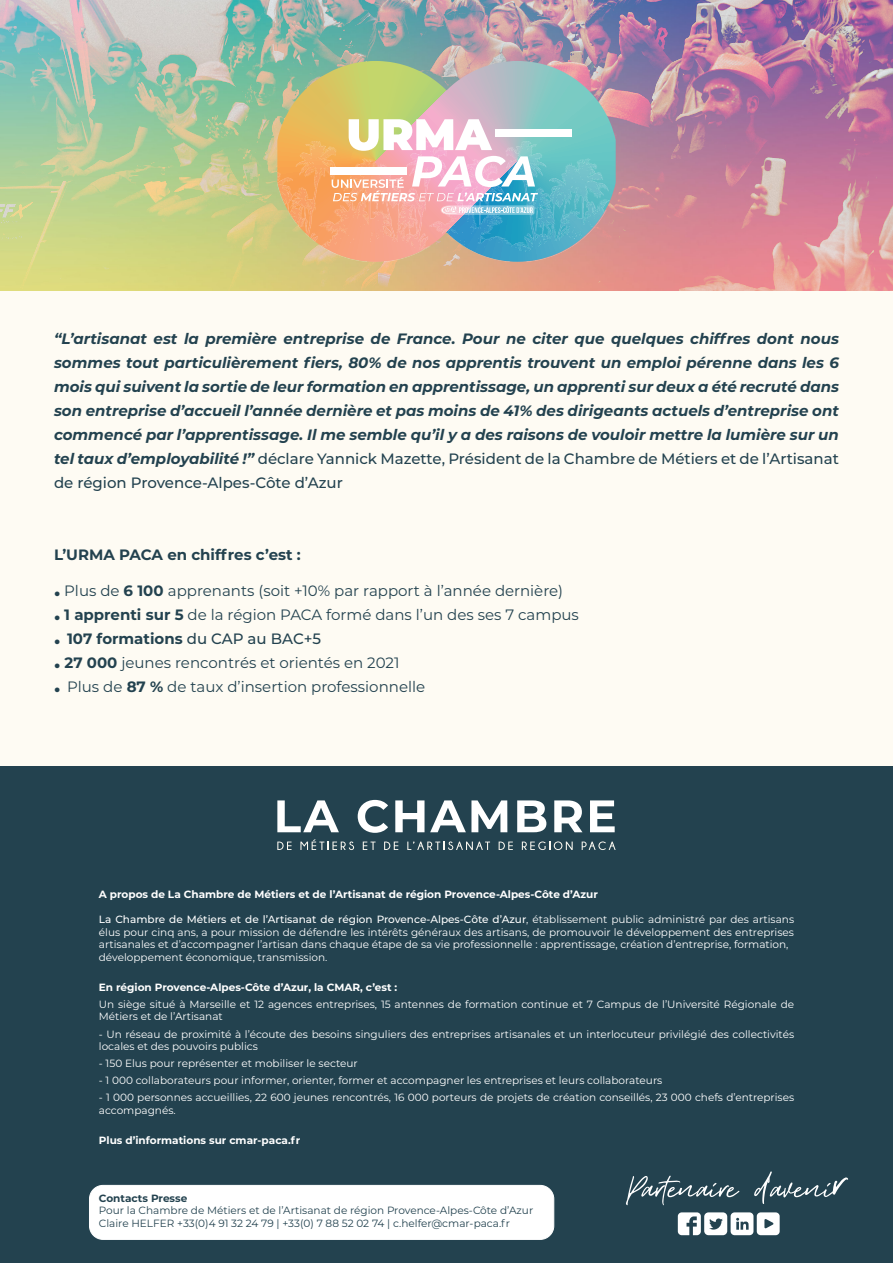
<style>
.page{position:relative;width:893px;height:1263px;background:#fefbf3}
.page>*{position:absolute;margin:0;border:0;box-sizing:border-box;transform-origin:0 0}
.t1{font:54px "Aurelie Smith DEMO";color:#fff}
.t2{font:italic 700 15px/24px "Montserrat";color:#23424f;text-align:justify}
.t3{font:15px "Montserrat";color:#23424f}
.t4{font:700 15px "Montserrat";color:#23424f}
.t5{font:10.5px/12.6px "Montserrat";color:#fff}
.t6{font:700 10.5px "Montserrat";color:#fff}
.t7{font:10.5px "Montserrat";color:#23424f}
.t8{font:700 10.5px "Montserrat";color:#23424f}
.s1{font-weight:500;font-style:normal}
.s2{font-weight:700;font-size:24px}
.s3{font-weight:700}
.s4{font-size:24px}
.s5{font-weight:500}
.s6{font-size:81px}
</style>
<div class="page">
<div style="left:0;top:767px;width:893px;height:496px;background:#23424f"></div>
<svg style="left:277px;top:841px;width:15px;height:9px"></svg>
<svg style="left:300px;top:839px;width:54px;height:11px"></svg>
<svg style="left:363px;top:841px;width:13px;height:9px"></svg>
<svg style="left:384px;top:841px;width:14px;height:9px"></svg>
<svg style="left:407px;top:841px;width:83px;height:9px"></svg>
<svg style="left:499px;top:841px;width:14px;height:9px"></svg>
<svg style="left:522px;top:841px;width:51px;height:9px"></svg>
<svg style="left:582px;top:841px;width:34px;height:9px"></svg>
<svg style="left:277px;top:800px;width:338px;height:33px"></svg>
<div style="left:89px;top:1185px;width:465px;height:54px;background:#fff;border-radius:14px"></div>
<div style="left:89px;top:1185px;width:465px;height:54px;border:1px solid #fff;border-radius:14px"></div>
<svg style="left:678px;top:1212px;width:102px;height:23px"></svg>
<img style="left:0;top:0;width:893px;height:291px">
<img style="left:277px;top:141px;width:332px;height:121px">
<div style="left:495px;top:129px;width:76px;height:8px;background:#fff"></div>
<svg style="left:277px;top:61px;width:261px;height:179px;background:#d0bea3"></svg>
<p class="t2" style="left:54px;top:326px;width:786px">“L’artisanat est la première entreprise de France. Pour ne citer que quelques chiffres dont nous sommes tout particulièrement fiers, 80% de nos apprentis trouvent un emploi pérenne dans les 6 mois qui suivent la sortie de leur formation en apprentissage, un apprenti sur deux a été recruté dans son entreprise d’accueil l’année dernière et pas moins de 41% des dirigeants actuels d’entreprise ont commencé par l’apprentissage. Il me semble qu’il y a des raisons de vouloir mettre la lumière sur un tel taux d’employabilité !” <span class="s1">déclare Yannick Mazette, Président de la Chambre de Métiers et de l’Artisanat de région Provence-Alpes-Côte d’Azur</span></p>
<p class="t4" style="left:54px;top:544px;width:248px">L’URMA PACA en chiffres c’est :</p>
<p class="t3" style="left:54px;top:580px;width:511px"><span class="s2">.</span> Plus de <span class="s3">6 100</span> apprenants (soit +10% par rapport à l’année dernière)</p>
<p class="t3" style="left:54px;top:604px;width:526px"><span class="s2">.</span> <span class="s3">1 apprenti sur 5</span> de la région PACA formé dans l’un des ses 7 campus</p>
<p class="t4" style="left:54px;top:628px;width:269px"><span class="s4">.</span> 107 formations <span class="s5">du CAP au BAC+5</span></p>
<p class="t3" style="left:54px;top:652px;width:347px"><span class="s2">.</span> <span class="s3">27 000</span> jeunes rencontrés et orientés en 2021</p>
<p class="t3" style="left:54px;top:676px;width:373px"><span class="s2">.</span> Plus de <span class="s3">87 %</span> de taux d’insertion professionnelle</p>
<p class="t6" style="left:99px;top:887px;width:501px">A propos de La Chambre de Métiers et de l’Artisanat de région Provence-Alpes-Côte d’Azur</p>
<p class="t5" style="left:99px;top:913px;width:697px;text-align:justify"><span class="s5">La Chambre de Métiers et de l’Artisanat de région Provence-Alpes-Côte d’Azur</span>, établissement public administré par des artisans élus pour cinq ans, a pour mission de défendre les intérêts généraux des artisans, de promouvoir le développement des entreprises artisanales et d’accompagner l’artisan dans chaque étape de sa vie professionnelle : apprentissage, création d’entreprise, formation,</p>
<p class="t5" style="left:99px;top:950px;width:230px">développement économique, transmission.</p>
<p class="t6" style="left:99px;top:979px;width:300px">En région Provence-Alpes-Côte d’Azur, la CMAR, c’est :</p>
<p class="t5" style="left:99px;top:997px;width:697px">Un siège situé à Marseille et 12 agences entreprises, 15 antennes de formation continue et 7 Campus de l’Université Régionale de<br>Métiers et de l’Artisanat</p>
<p class="t5" style="left:99px;top:1027px;width:697px">- Un réseau de proximité à l’écoute des besoins singuliers des entreprises artisanales et un interlocuteur privilégié des collectivités locales et des pouvoirs publics</p>
<p class="t5" style="left:99px;top:1057px;width:260px">- 150 Elus pour représenter et mobiliser le secteur</p>
<p class="t5" style="left:99px;top:1074px;width:565px">- 1 000 collaborateurs pour informer, orienter, former et accompagner les entreprises et leurs collaborateurs</p>
<p class="t5" style="left:99px;top:1091px;width:697px">- 1 000 personnes accueillies, 22 600 jeunes rencontrés, 16 000 porteurs de projets de création conseillés, 23 000 chefs d’entreprises accompagnés.</p>
<p class="t6" style="left:99px;top:1132px;width:203px">Plus d’informations sur cmar-paca.fr</p>
<p class="t8" style="left:99px;top:1190px;width:90px">Contacts Presse</p>
<p class="t7" style="left:99px;top:1203px;width:436px">Pour la Chambre de Métiers et de l’Artisanat de région Provence-Alpes-Côte d’Azur</p>
<p class="t7" style="left:99px;top:1216px;width:413px">Claire HELFER +33(0)4 91 32 24 79 | +33(0) 7 88 52 02 74 | c.helfer@cmar-paca.fr</p>
<p class="t1" style="left:626px;top:1165px;width:221px">Partenaire d'aveni<span class="s6">r</span></p>
</div>
